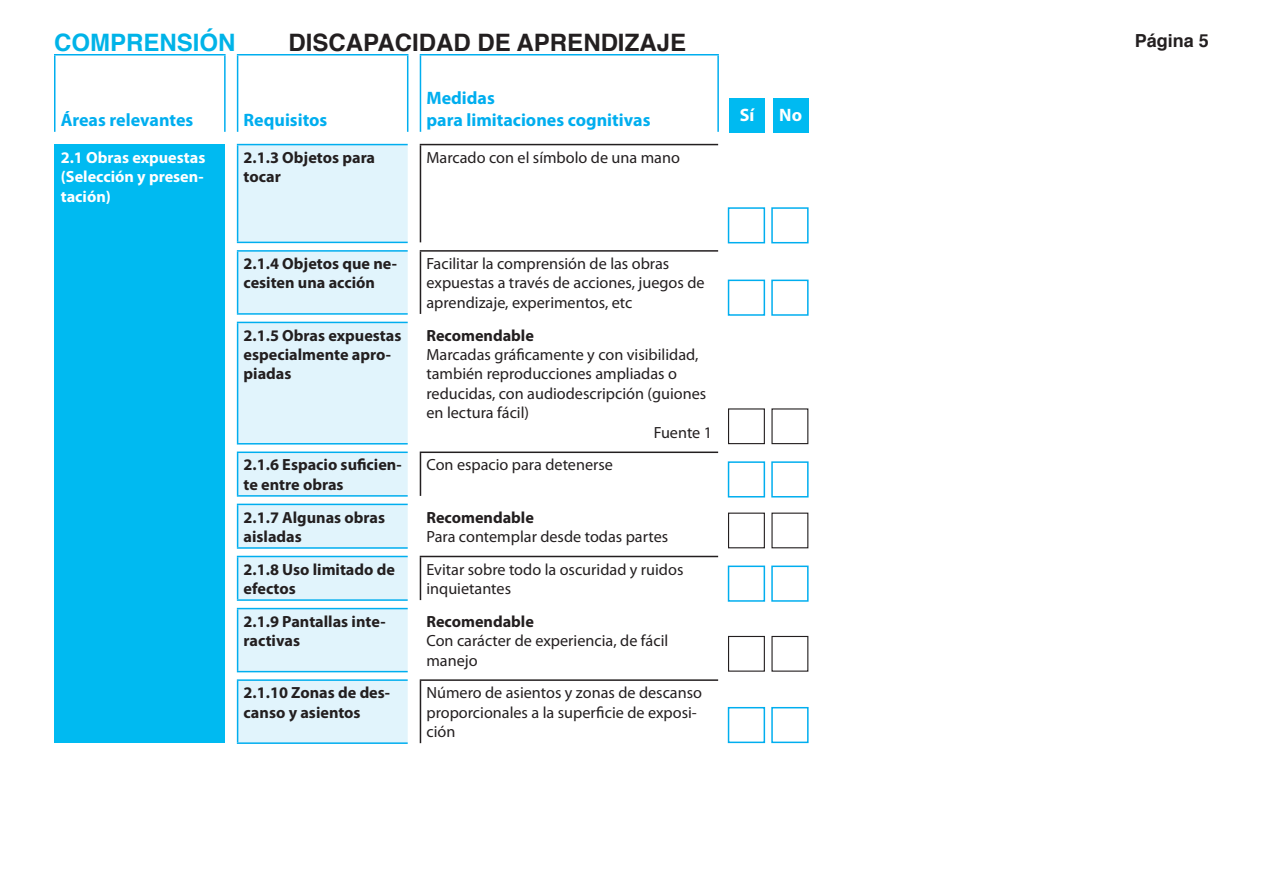
<style>
.page{position:relative;width:1263px;height:893px;background:#fff}
.page>*{position:absolute;margin:0;border:0;box-sizing:border-box;transform-origin:0 0}
.t1{font:700 24px "Helvetica";color:#231f20}
.t2{font:700 24px "Helvetica";color:#00b3e8}
.t3{font:700 18px "Myriad Pro";color:#00aeef}
.t4{font:700 18px "Helvetica";color:#231f20}
.t5{font:700 18px "Myriad Pro";color:#fff}
.t6{font:16.2px/19.5px "Myriad Pro";color:#231f20}
.t7{font:700 16.2px/19.5px "Myriad Pro";color:#231f20}
.t8{font:700 16.2px/19.5px "Myriad Pro";color:#fff;text-align:justify}
</style>
<div class="page">
<div style="left:55px;top:145px;width:170px;height:598px;background:#00baf1"></div>
<svg style="left:238px;top:145px;width:170px;height:597px;background:#e0f4fc"></svg>
<hr style="left:54px;top:54px;width:172px;height:2px;background:#00aeef">
<hr style="left:54px;top:56px;width:2px;height:76px;background:#00aeef">
<hr style="left:224px;top:56px;width:2px;height:76px;background:#00aeef">
<hr style="left:237px;top:54px;width:171px;height:2px;background:#00aeef">
<hr style="left:237px;top:56px;width:1px;height:76px;background:#00aeef">
<hr style="left:407px;top:56px;width:1px;height:76px;background:#00aeef">
<hr style="left:420px;top:54px;width:299px;height:2px;background:#00aeef">
<hr style="left:420px;top:56px;width:1px;height:76px;background:#00aeef">
<hr style="left:717px;top:56px;width:2px;height:76px;background:#00aeef">
<hr style="left:420px;top:556px;width:298px;height:1px;background:#231f20">
<hr style="left:420px;top:557px;width:1px;height:43px;background:#231f20">
<hr style="left:420px;top:679px;width:298px;height:2px;background:#231f20">
<hr style="left:420px;top:681px;width:1px;height:62px;background:#231f20">
<hr style="left:237px;top:144px;width:171px;height:1px;background:#00aeef">
<hr style="left:237px;top:145px;width:1px;height:97px;background:#00aeef">
<hr style="left:237px;top:242px;width:171px;height:1px;background:#00aeef">
<hr style="left:420px;top:144px;width:298px;height:1px;background:#231f20">
<hr style="left:420px;top:145px;width:1px;height:97px;background:#231f20">
<hr style="left:237px;top:250px;width:171px;height:2px;background:#00aeef">
<hr style="left:237px;top:252px;width:1px;height:61px;background:#00aeef">
<hr style="left:237px;top:313px;width:171px;height:2px;background:#00aeef">
<hr style="left:420px;top:250px;width:298px;height:2px;background:#231f20">
<hr style="left:420px;top:252px;width:1px;height:62px;background:#231f20">
<hr style="left:237px;top:322px;width:171px;height:1px;background:#00aeef">
<hr style="left:237px;top:323px;width:1px;height:120px;background:#00aeef">
<hr style="left:237px;top:443px;width:171px;height:2px;background:#00aeef">
<hr style="left:237px;top:452px;width:171px;height:1px;background:#00aeef">
<hr style="left:237px;top:453px;width:1px;height:42px;background:#00aeef">
<hr style="left:237px;top:495px;width:171px;height:2px;background:#00aeef">
<hr style="left:420px;top:452px;width:298px;height:1px;background:#231f20">
<hr style="left:420px;top:453px;width:1px;height:43px;background:#231f20">
<hr style="left:237px;top:504px;width:171px;height:1px;background:#00aeef">
<hr style="left:237px;top:505px;width:1px;height:42px;background:#00aeef">
<hr style="left:237px;top:547px;width:171px;height:2px;background:#00aeef">
<hr style="left:237px;top:556px;width:171px;height:1px;background:#00aeef">
<hr style="left:237px;top:557px;width:1px;height:42px;background:#00aeef">
<hr style="left:237px;top:599px;width:171px;height:2px;background:#00aeef">
<hr style="left:237px;top:608px;width:171px;height:1px;background:#00aeef">
<hr style="left:237px;top:609px;width:1px;height:62px;background:#00aeef">
<hr style="left:237px;top:671px;width:171px;height:1px;background:#00aeef">
<hr style="left:237px;top:679px;width:171px;height:2px;background:#00aeef">
<hr style="left:237px;top:681px;width:1px;height:61px;background:#00aeef">
<hr style="left:237px;top:742px;width:171px;height:2px;background:#00aeef">
<div style="left:729px;top:98px;width:36px;height:34px;background:#00baf1"></div>
<div style="left:773px;top:98px;width:35px;height:34px;background:#00baf1"></div>
<div style="left:728px;top:207px;width:37px;height:36px;border:2px solid #00aeef"></div>
<div style="left:771px;top:207px;width:37px;height:36px;border:2px solid #00aeef"></div>
<div style="left:728px;top:280px;width:37px;height:36px;border:2px solid #00aeef"></div>
<div style="left:771px;top:280px;width:37px;height:36px;border:2px solid #00aeef"></div>
<div style="left:728px;top:408px;width:37px;height:36px;border:1px solid #231f20"></div>
<div style="left:728px;top:513px;width:37px;height:35px;border:1px solid #231f20"></div>
<div style="left:728px;top:461px;width:37px;height:36px;border:2px solid #00aeef"></div>
<div style="left:771px;top:461px;width:37px;height:36px;border:2px solid #00aeef"></div>
<div style="left:728px;top:566px;width:37px;height:36px;border:2px solid #00aeef"></div>
<div style="left:771px;top:566px;width:37px;height:36px;border:2px solid #00aeef"></div>
<div style="left:728px;top:636px;width:37px;height:36px;border:1px solid #231f20"></div>
<div style="left:728px;top:707px;width:37px;height:36px;border:2px solid #00aeef"></div>
<div style="left:771px;top:707px;width:37px;height:36px;border:2px solid #00aeef"></div>
<p class="t2" style="left:54px;top:23px;width:183px">COMPRENSIÓN</p>
<p class="t1" style="left:289px;top:23px;width:399px">DISCAPACIDAD DE APRENDIZAJE</p>
<p class="t4" style="left:1135px;top:26px;width:76px">Página 5</p>
<p class="t3" style="left:61px;top:108px;width:134px">Áreas relevantes</p>
<p class="t3" style="left:244px;top:108px;width:85px">Requisitos</p>
<p class="t3" style="left:426px;top:86px;width:70px">Medidas</p>
<p class="t3" style="left:426px;top:108px;width:226px">para limitaciones cognitivas</p>
<p class="t8" style="left:61px;top:147px;width:146px">2.1 Obras expuestas (Selección y presen&shy;tación)</p>
<p class="t7" style="left:244px;top:147px;width:133px">2.1.3 Objetos para tocar</p>
<p class="t6" style="left:426px;top:147px;width:255px">Marcado con el símbolo de una mano</p>
<p class="t7" style="left:244px;top:253px;width:155px">2.1.4 Objetos que ne&shy;cesiten una acción</p>
<p class="t6" style="left:426px;top:254px;width:280px">Facilitar la comprensión de las obras expuestas a través de acciones, juegos de aprendizaje, experimentos, etc</p>
<p class="t7" style="left:244px;top:325px;width:159px">2.1.5 Obras expuestas especialmente apro&shy;piadas</p>
<p class="t7" style="left:426px;top:325px;width:109px">Recomendable</p>
<p class="t6" style="left:426px;top:345px;width:281px">Marcadas gráficamente y con visibilidad, también reproducciones ampliadas o reducidas, con audiodescripción (guiones en lectura fácil)</p>
<p class="t6" style="left:654px;top:422px;width:60px">Fuente 1</p>
<p class="t7" style="left:244px;top:455px;width:160px">2.1.6 Espacio suficien&shy;te entre obras</p>
<p class="t6" style="left:426px;top:455px;width:188px">Con espacio para detenerse</p>
<p class="t7" style="left:244px;top:507px;width:143px">2.1.7 Algunas obras aisladas</p>
<p class="t7" style="left:426px;top:507px;width:109px">Recomendable</p>
<p class="t6" style="left:426px;top:527px;width:243px">Para contemplar desde todas partes</p>
<p class="t7" style="left:244px;top:559px;width:153px">2.1.8 Uso limitado de efectos</p>
<p class="t6" style="left:426px;top:559px;width:258px">Evitar sobre todo la oscuridad y ruidos inquietantes</p>
<p class="t7" style="left:244px;top:611px;width:143px">2.1.9 Pantallas inte&shy;ractivas</p>
<p class="t7" style="left:426px;top:611px;width:109px">Recomendable</p>
<p class="t6" style="left:426px;top:631px;width:243px">Con carácter de experiencia, de fácil manejo</p>
<p class="t7" style="left:244px;top:682px;width:148px">2.1.10 Zonas de des&shy;canso y asientos</p>
<p class="t6" style="left:426px;top:683px;width:277px">Número de asientos y zonas de descanso proporcionales a la superficie de exposi&shy;ción</p>
<p class="t5" style="left:740px;top:103px;width:16px">Sí</p>
<p class="t5" style="left:779px;top:103px;width:24px">No</p>
</div>
